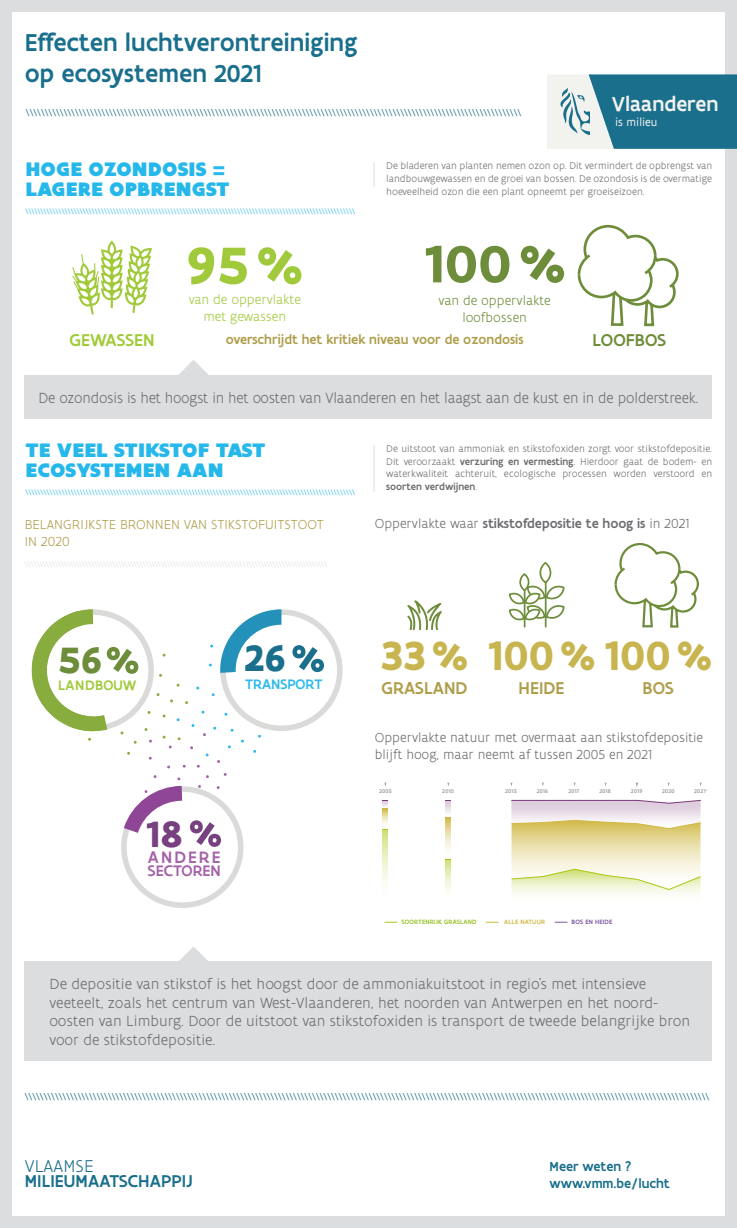
<style>
.page{position:relative;width:737px;height:1228px;background:#dcdddf}
.page>*{position:absolute;margin:0;border:0;box-sizing:border-box;transform-origin:0 0}
.t1{font:700 56px "Flanders Art Sans";color:#6e8d3a}
.t2{font:700 56px "Flanders Art Sans";color:#a0ca3b}
.t3{font:700 43.75px "Flanders Art Sans";color:#c8b54f}
.t4{font:700 39.46px "Flanders Art Sans";color:#6e8d3a}
.t5{font:700 39.46px "Flanders Art Sans";color:#1a6f8c}
.t6{font:500 26.25px "Flanders Art Sans";color:#1a6f8c}
.t7{font:500 21.79px "Flanders Art Sans";color:#f2f2ef}
._1_1_Titel{font:900 21px/19.2px "Flanders Art Sans";letter-spacing:.005em;color:#26b8eb}
.t8{font:500 18.38px "Flanders Art Sans";letter-spacing:.005em;color:#1a6f8c}
.t9{font:500 18.38px "Flanders Art Sans";letter-spacing:.005em;color:#ae9e4a}
.t10{font:500 18.38px "Flanders Art Sans";letter-spacing:.005em;color:#a1ca3a}
.t11{font:500 18.38px "Flanders Art Sans";letter-spacing:.005em;color:#6e8d3a}
.t12{font:300 18.38px "Flanders Art Sans";letter-spacing:.005em;color:#1a6f8c}
.t13{font:500 17.85px "Flanders Art Sans";letter-spacing:.12em;color:#a461a8}
.t14{font:500 16.45px "Flanders Art Sans";color:#a461a8}
.t15{font:300 15.75px/18.9px "Flanders Art Sans";color:#6c6d70}
.t16{font:500 14.79px "Flanders Art Sans";color:#2db9ec}
.t17{font:500 14.79px "Flanders Art Sans";letter-spacing:.04em;color:#a1ca3a}
.t18{font:300 14px/16.8px "Flanders Art Sans";color:#6c6d70}
.t19{font:500 14px "Flanders Art Sans";color:#6c6d70}
.t20{font:300 14px "Flanders Art Sans";letter-spacing:.005em;color:#ae9e4a}
.t21{font:500 14px "Flanders Art Sans";color:#ae9e4a}
.t22{font:300 14px/16.8px "Flanders Art Sans";color:#a0ca3b;text-align:center}
.t23{font:300 14px/16.8px "Flanders Art Sans";color:#6e8d3a;text-align:center}
.t24{font:500 14px "Flanders Art Sans";color:#1a6f8c}
.t25{font:12.08px "Flanders Art Sans";color:#f2f2ef}
.t26{font:300 10.5px/12.6px "Flanders Art Sans";color:#6c6d70;text-align:justify}
.t27{font:8.75px "Usual";color:#1a6f8c}
.t28{font:7px "Usual";color:#26b8eb}
.t29{font:500 6.65px "Flanders Art Sans";letter-spacing:.025em;color:#93c01f}
.t30{font:500 6.65px "Flanders Art Sans";letter-spacing:.025em;color:#d0b843}
.t31{font:500 6.65px "Flanders Art Sans";letter-spacing:.025em;color:#79569f}
.t32{font:500 5.77px "Flanders Art Sans";letter-spacing:.05em;color:#9d9d9c}
.s1{font-weight:500}
.s2{font-weight:300}
</style>
<div class="page">
<div style="left:12px;top:12px;width:712px;height:1203px;background:#fff"></div>
<svg style="left:373px;top:162px;width:1px;height:25px"></svg>
<svg style="left:179px;top:360px;width:30px;height:15px"></svg>
<div style="left:25px;top:375px;width:687px;height:44px;background:#dcdddf"></div>
<hr style="left:373px;top:445px;width:1px;height:47px;background:#dcdddf">
<svg style="left:446px;top:860px;width:5px;height:32px"></svg>
<svg style="left:383px;top:830px;width:5px;height:54px"></svg>
<svg style="left:446px;top:818px;width:5px;height:32px"></svg>
<svg style="left:383px;top:809px;width:5px;height:16px"></svg>
<svg style="left:486px;top:922px;width:12px;height:1px"></svg>
<svg style="left:384px;top:922px;width:13px;height:1px"></svg>
<svg style="left:555px;top:922px;width:12px;height:1px"></svg>
<svg style="left:511px;top:799px;width:190px;height:95px;background:#eae2c3"></svg>
<svg style="left:446px;top:800px;width:5px;height:13px"></svg>
<svg style="left:383px;top:800px;width:5px;height:9px"></svg>
<svg style="left:31px;top:609px;width:312px;height:299px"></svg>
<svg style="left:179px;top:946px;width:29px;height:15px"></svg>
<div style="left:25px;top:961px;width:687px;height:100px;background:#dcdddf"></div>
<svg style="left:407px;top:600px;width:35px;height:30px"></svg>
<hr style="left:545px;top:579px;width:1px;height:48px;background:#6e8d3a">
<svg style="left:540px;top:563px;width:10px;height:19px"></svg>
<div style="left:539px;top:562px;width:12px;height:21px;border:2px solid #6e8d3a;border-radius:50%"></div>
<svg style="left:508px;top:586px;width:57px;height:34px"></svg>
<hr style="left:524px;top:588px;width:1px;height:39px;background:#6e8d3a">
<div style="left:520px;top:574px;width:8px;height:16px;background:#fff;border-radius:50%"></div>
<div style="left:519px;top:573px;width:10px;height:18px;border:2px solid #6e8d3a;border-radius:50%"></div>
<svg style="left:577px;top:224px;width:102px;height:103px"></svg>
<svg style="left:614px;top:543px;width:85px;height:85px"></svg>
<svg style="left:72px;top:240px;width:80px;height:75px"></svg>
<svg style="left:547px;top:74px;width:190px;height:75px"></svg>
<p class="t6" style="left:25px;top:26px;width:334px">Effecten luchtverontreiniging</p>
<p class="t6" style="left:25px;top:57px;width:238px">op ecosystemen 2021</p>
<p class="t27" style="left:26px;top:107px;width:497px">\\\\\\\\\\\\\\\\\\\\\\\\\\\\\\\\\\\\\\\\\\\\\\\\\\\\\\\\\\\\\\\\\\\\\\\\\\\\\\\\\\\\\\\\\\\\\\\\\\\\\\\\\\\\\\\\\\\\\\\\\\\\\\\\\\\</p>
<p class="t7" style="left:612px;top:90px;width:108px">Vlaanderen</p>
<p class="t25" style="left:615px;top:114px;width:44px">is milieu</p>
<p class="_1_1_Titel" style="left:25px;top:160px;width:206px">HOGE OZONDOSIS =<br>LAGERE OPBRENGST</p>
<p class="t28" style="left:25px;top:207px;width:331px">\\\\\\\\\\\\\\\\\\\\\\\\\\\\\\\\\\\\\\\\\\\\\\\\\\\\\\\\\\\\\\\\\\\\\\\\\\\\\\\\\\\\\\\\\\\\\\\\\\\\\\\\\\\\\</p>
<p class="t26" style="left:386px;top:160px;width:327px">De bladeren van planten nemen ozon op. Dit vermindert de opbrengst van landbouwgewassen en de groei van bossen. De ozondosis is de overmatige hoeveelheid ozon die een plant opneemt per groeiseizoen.</p>
<p class="t2" style="left:186px;top:230px;width:119px">95%</p>
<p class="t1" style="left:423px;top:229px;width:145px">100%</p>
<p class="t22" style="left:189px;top:291px;width:114px">van de oppervlakte met gewassen</p>
<p class="t23" style="left:438px;top:292px;width:114px">van de oppervlakte loofbossen</p>
<p class="t21" style="left:226px;top:331px;width:299px">overschrijdt het kritiek niveau voor de ozondosis</p>
<p class="t10" style="left:70px;top:329px;width:87px">GEWASSEN</p>
<p class="t11" style="left:592px;top:329px;width:75px">LOOFBOS</p>
<p class="t15" style="left:39px;top:388px;width:661px">De ozondosis is het hoogst in het oosten van Vlaanderen en het laagst aan de kust en in de polderstreek.</p>
<p class="t26" style="left:386px;top:442px;width:327px">De uitstoot van ammoniak en stikstofoxiden zorgt voor stikstofdepositie.<br>Dit veroorzaakt <span class="s1">verzuring en vermesting</span>. Hierdoor gaat de bodem- en waterkwaliteit achteruit, ecologische processen worden verstoord en <span class="s1">soorten verdwijnen</span>.</p>
<p class="_1_1_Titel" style="left:25px;top:441px;width:241px">TE VEEL STIKSTOF TAST<br>ECOSYSTEMEN AAN</p>
<p class="t28" style="left:25px;top:488px;width:331px">\\\\\\\\\\\\\\\\\\\\\\\\\\\\\\\\\\\\\\\\\\\\\\\\\\\\\\\\\\\\\\\\\\\\\\\\\\\\\\\\\\\\\\\\\\\\\\\\\\\\\\\\\\\\\</p>
<p class="t20" style="left:25px;top:516px;width:300px">BELANGRIJKSTE BRONNEN VAN STIKSTOFUITSTOOT</p>
<p class="t19" style="left:375px;top:514px;width:316px"><span class="s2">Oppervlakte waar</span> stikstofdepositie te hoog is <span class="s2">in 2021</span></p>
<p class="t20" style="left:25px;top:533px;width:46px">IN 2020</p>
<p class="t4" style="left:58px;top:635px;width:46px">56</p>
<p class="t17" style="left:58px;top:676px;width:80px">LANDBOUW</p>
<p class="t5" style="left:243px;top:633px;width:44px">26</p>
<p class="t16" style="left:245px;top:675px;width:79px">TRANSPORT</p>
<p class="t13" style="left:145px;top:846px;width:77px"><sup>18</sup>ANDERE</p>
<p class="t14" style="left:148px;top:860px;width:74px">SECTOREN</p>
<p class="t3" style="left:380px;top:628px;width:333px">33% 100% 100%</p>
<p class="t9" style="left:381px;top:676px;width:87px">GRASLAND</p>
<p class="t9" style="left:518px;top:676px;width:47px">HEIDE</p>
<p class="t9" style="left:642px;top:676px;width:33px">BOS</p>
<p class="t18" style="left:375px;top:729px;width:330px">Oppervlakte natuur met overmaat aan stikstofdepositie blijft hoog, maar neemt af tussen 2005 en 2021</p>
<p class="t32" style="left:379px;top:787px;width:14px">2005</p>
<p class="t32" style="left:442px;top:787px;width:13px">2010</p>
<p class="t32" style="left:505px;top:787px;width:13px">2015</p>
<p class="t32" style="left:536px;top:787px;width:13px">2016</p>
<p class="t32" style="left:631px;top:787px;width:13px">2019</p>
<p class="t32" style="left:662px;top:787px;width:14px">2020</p>
<p class="t32" style="left:694px;top:787px;width:15px">2021<sup>*</sup></p>
<p class="t32" style="left:568px;top:787px;width:13px">2017</p>
<p class="t32" style="left:599px;top:787px;width:13px">2018</p>
<p class="t29" style="left:401px;top:917px;width:77px">SOORTENRIJK GRASLAND</p>
<p class="t30" style="left:504px;top:917px;width:42px">ALLE NATUUR</p>
<p class="t31" style="left:571px;top:917px;width:42px">BOS EN HEIDE</p>
<p class="t15" style="left:50px;top:974px;width:642px">De depositie van stikstof is het hoogst door de ammoniakuitstoot in regio’s met intensieve veeteelt, zoals het centrum van West-Vlaanderen, het noorden van Antwerpen en het noord&shy;oosten van Limburg. Door de uitstoot van stikstofoxiden is transport de tweede belangrijke bron voor de stikstofdepositie.</p>
<p class="t27" style="left:25px;top:1091px;width:686px">\\\\\\\\\\\\\\\\\\\\\\\\\\\\\\\\\\\\\\\\\\\\\\\\\\\\\\\\\\\\\\\\\\\\\\\\\\\\\\\\\\\\\\\\\\\\\\\\\\\\\\\\\\\\\\\\\\\\\\\\\\\\\\\\\\\\\\\\\\\\\\\\\\\\\\\\\\\\\\\\\\\\\\\\\\\\\\\\\\\\\</p>
<p class="t12" style="left:25px;top:1155px;width:70px">VLAAMSE</p>
<p class="t8" style="left:25px;top:1170px;width:169px">MILIEUMAATSCHAPPIJ</p>
<p class="t24" style="left:549px;top:1157px;width:83px">Meer weten ?</p>
<p class="t24" style="left:549px;top:1174px;width:122px">www.vmm.be/lucht</p>
</div>
